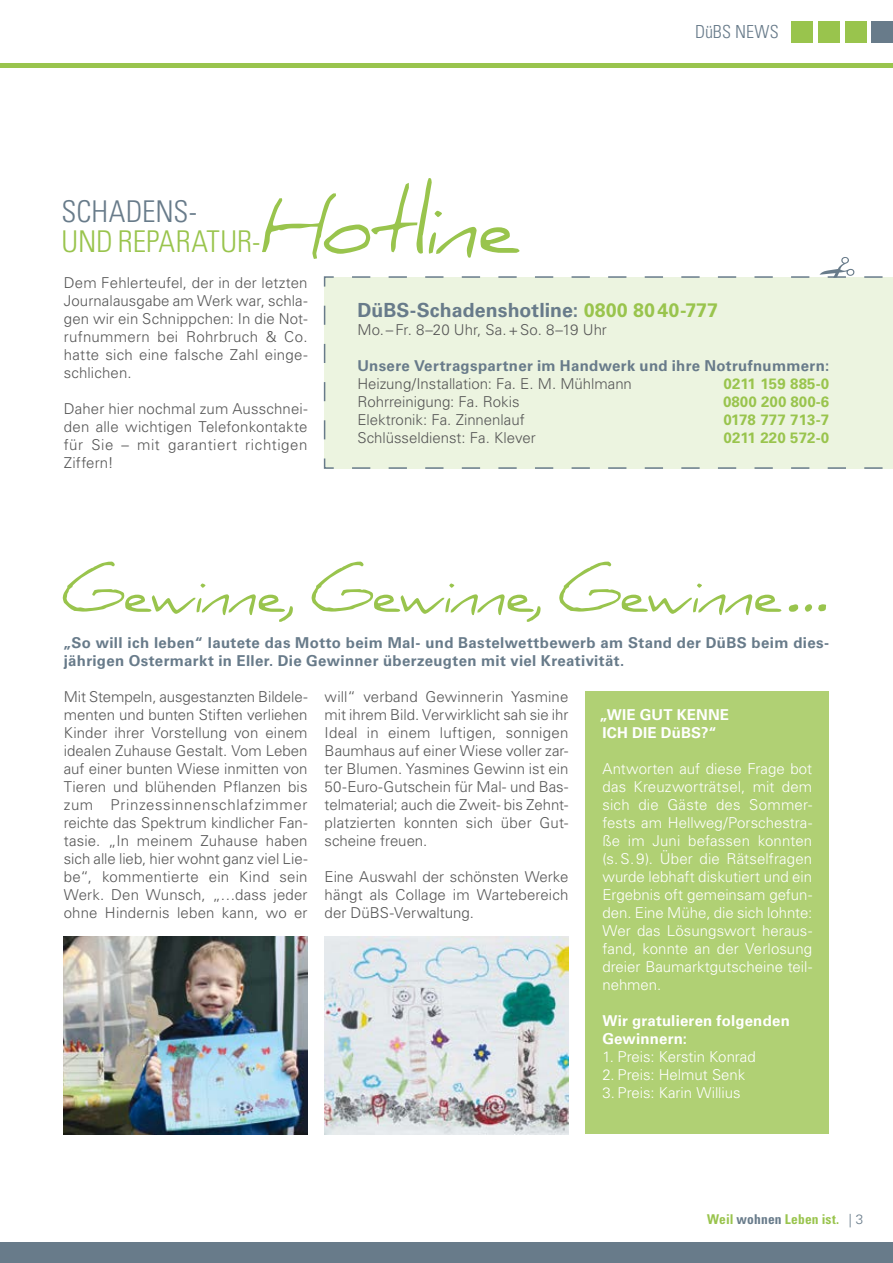
<style>
.page{position:relative;width:893px;height:1263px;background:#fff}
.page>*{position:absolute;margin:0;border:0;box-sizing:border-box;transform-origin:0 0}
.t1{font:84.6px "Daniel";color:#99c44d}
.t2{font:57px "Daniel";color:#99c44d}
.t3{font:300 condensed 30px "Univers LT Std";letter-spacing:-.005em;color:#99c44d}
.t4{font:300 condensed 30px "Univers LT Std";color:#687b8a}
.t5{font:700 19.5px "Univers LT Std";letter-spacing:.005em;color:#687b8a}
.t6{font:300 condensed 18px "Univers LT Std";letter-spacing:.005em;color:#687b8a}
.t7{font:300 15px/18px "Univers LT Std";letter-spacing:.005em;color:#565656;text-align:justify}
.t8{font:300 15px/18px "Univers LT Std";color:#fff;text-align:justify}
.t9{font:700 15px/18px "Univers LT Std";letter-spacing:.025em;color:#687b8a}
.t10{font:700 15px/18px "Univers LT Std";letter-spacing:.01em;color:#fff}
.t11{font:700 15px "Univers LT Std";letter-spacing:.01em;color:#99c44d}
.t12{font:700 condensed 13.5px "Univers LT Std";letter-spacing:.01em;color:#99c44d}
.s1{color:#99c44d}
.s2{color:#687b8a}
.s3{font-weight:300;font-stretch:normal;color:#687b8a}
</style>
<div class="page">
<div style="left:323px;top:276px;width:570px;height:193px;background:#ecf4e0"></div>
<svg style="left:343px;top:257px;width:539px;height:21px"></svg>
<img style="left:64px;top:936px;width:244px;height:198px">
<img style="left:325px;top:936px;width:243px;height:198px">
<hr style="left:0;top:64px;width:893px;height:4px;background:#99c44d">
<div style="left:0;top:1242px;width:893px;height:21px;background:#687b8a"></div>
<div style="left:872px;top:21px;width:21px;height:22px;background:#687b8a"></div>
<div style="left:845px;top:21px;width:21px;height:22px;background:#99c44d"></div>
<div style="left:818px;top:21px;width:21px;height:22px;background:#99c44d"></div>
<div style="left:792px;top:21px;width:21px;height:22px;background:#99c44d"></div>
<div style="left:585px;top:691px;width:244px;height:443px;background:#b0d074"></div>
<h1 class="t1" style="left:258px;top:174px;width:279px">Hotline</h1>
<h3 class="t4" style="left:62px;top:193px;width:137px">SCHADENS-</h3>
<h3 class="t3" style="left:62px;top:223px;width:200px">UND REPARATUR-</h3>
<p class="t6" style="left:695px;top:21px;width:85px">DüBS NEWS</p>
<p class="t7" style="left:64px;top:274px;width:245px">Dem Fehlerteufel, der in der letzten Journalausgabe am Werk war, schla&shy;gen wir ein Schnippchen: In die Not&shy;rufnummern bei Rohrbruch &amp; Co. hatte sich eine falsche Zahl einge&shy;schlichen.</p>
<p class="t7" style="left:64px;top:400px;width:245px">Daher hier nochmal zum Ausschnei&shy;den alle wichtigen Telefonkontakte für Sie – mit garantiert richtigen Ziffern!</p>
<h3 class="t5" style="left:357px;top:299px;width:362px">DüBS-Schadenshotline: <span class="s1">0800 8040-777</span></h3>
<p class="t7" style="left:357px;top:321px;width:251px">Mo.–Fr. 8–20 Uhr, Sa.+So. 8–19 Uhr</p>
<p class="t9" style="left:357px;top:357px;width:473px">Unsere Vertragspartner im Handwerk und ihre Notrufnummern:</p>
<p class="t7" style="left:357px;top:375px;width:276px">Heizung/Installation: Fa. E. M. Mühlmann</p>
<p class="t11" style="left:724px;top:375px;width:107px">0211 159 885-0</p>
<p class="t7" style="left:357px;top:393px;width:164px">Rohrreinigung: Fa. Rokis</p>
<p class="t11" style="left:723px;top:393px;width:107px">0800 200 800-6</p>
<p class="t7" style="left:357px;top:411px;width:169px">Elektronik: Fa. Zinnenlauf</p>
<p class="t11" style="left:723px;top:411px;width:107px">0178 777 713-7</p>
<p class="t7" style="left:357px;top:429px;width:180px">Schlüsseldienst: Fa. Klever</p>
<p class="t11" style="left:724px;top:429px;width:107px">0211 220 572-0</p>
<h2 class="t2" style="left:59px;top:559px;width:780px">Gewinne, Gewinne, Gewinne…</h2>
<p class="t9" style="left:63px;top:634px;width:768px">„So will ich leben“ lautete das Motto beim Mal- und Bastelwettbewerb am Stand der DüBS beim dies&shy;jährigen Ostermarkt in Eller. Die Gewinner überzeugten mit viel Kreativität.</p>
<p class="t7" style="left:64px;top:688px;width:245px">Mit Stempeln, ausgestanzten Bildele&shy;menten und bunten Stiften verliehen Kinder ihrer Vorstellung von einem idealen Zuhause Gestalt. Vom Leben auf einer bunten Wiese inmitten von Tieren und blühenden Pflanzen bis zum Prinzessinnenschlafzimmer reichte das Spektrum kindlicher Fan&shy;tasie. „In meinem Zuhause haben sich alle lieb, hier wohnt ganz viel Lie&shy;be“, kommentierte ein Kind sein Werk. Den Wunsch, „…dass jeder ohne Hindernis leben kann, wo er</p>
<p class="t7" style="left:325px;top:688px;width:245px">will“ verband Gewinnerin Yasmine mit ihrem Bild. Verwirklicht sah sie ihr Ideal in einem luftigen, sonnigen Baumhaus auf einer Wiese voller zar&shy;ter Blumen. Yasmines Gewinn ist ein 50-Euro-Gutschein für Mal- und Bas&shy;telmaterial; auch die Zweit- bis Zehnt&shy;platzierten konnten sich über Gut&shy;scheine freuen.</p>
<p class="t10" style="left:599px;top:706px;width:131px">„WIE GUT KENNE<br>ICH DIE DüBS?“</p>
<p class="t8" style="left:602px;top:760px;width:211px">Antworten auf diese Frage bot das Kreuzworträtsel, mit dem sich die Gäste des Sommer&shy;fests am Hellweg/Porschestra&shy;ße im Juni befassen konnten (s.S. 9). Über die Rätselfragen wurde lebhaft diskutiert und ein Ergebnis oft gemeinsam gefun&shy;den. Eine Mühe, die sich lohnte:<br>Wer das Lösungswort heraus&shy;fand, konnte an der Verlosung dreier Baumarktgutscheine teil&shy;nehmen.</p>
<p class="t10" style="left:602px;top:1012px;width:189px">Wir gratulieren folgenden<br>Gewinnern:</p>
<p class="t8" style="left:602px;top:1048px;width:155px">1. Preis: Kerstin Konrad</p>
<p class="t8" style="left:602px;top:1066px;width:144px">2. Preis: Helmut Senk</p>
<p class="t8" style="left:602px;top:1084px;width:140px">3. Preis: Karin Willius</p>
<p class="t7" style="left:325px;top:868px;width:245px">Eine Auswahl der schönsten Werke hängt als Collage im Wartebereich der DüBS-Verwaltung.</p>
<p class="t12" style="left:707px;top:1211px;width:157px">Weil <span class="s2">wohnen</span> Leben ist. <span class="s3">| 3</span></p>
</div>
